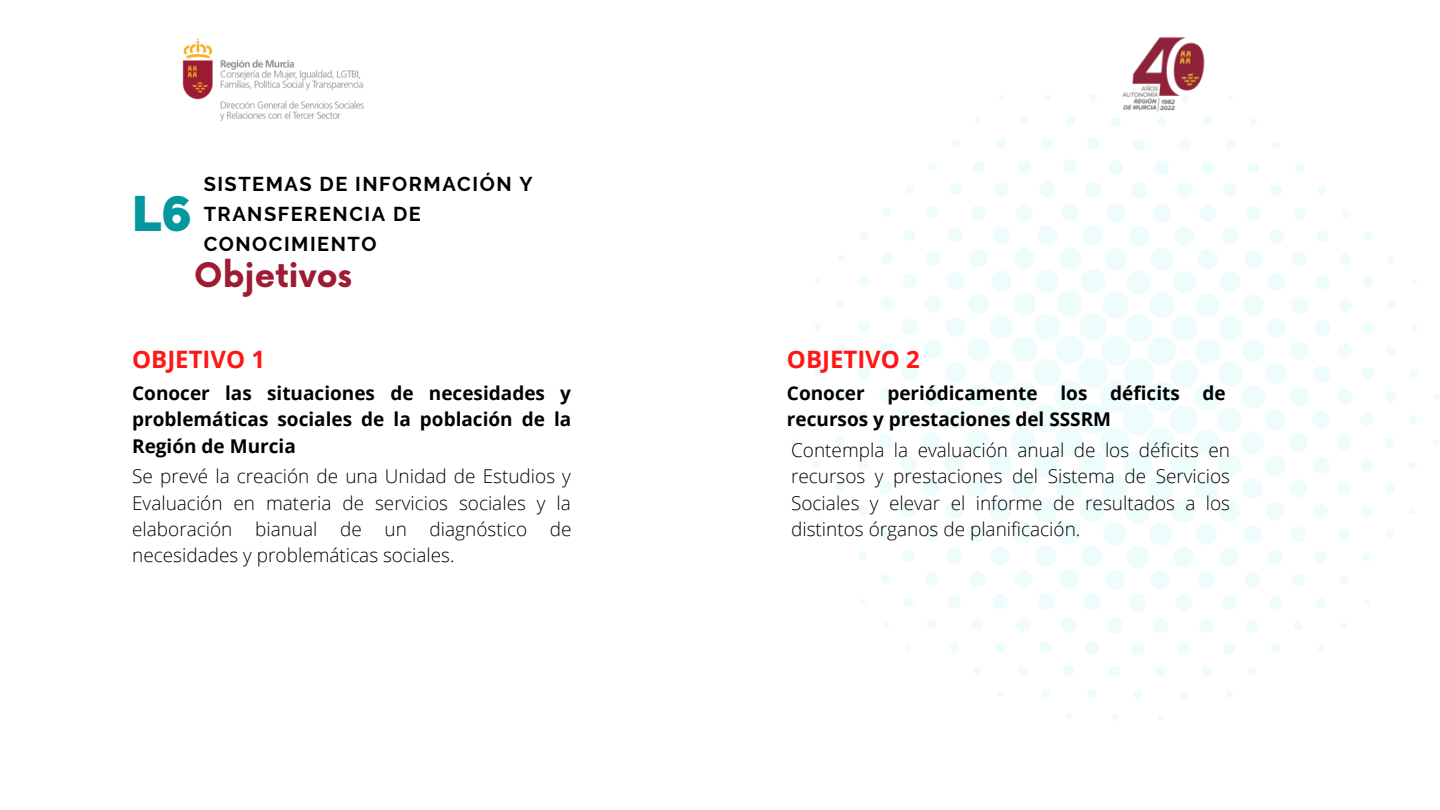
<style>
.page{position:relative;width:1440px;height:810px;background:#fff}
.page>*{position:absolute;margin:0;border:0;box-sizing:border-box;transform-origin:0 0}
.t1{font:800 50px "Raleway";color:#03989e}
.t2{font:700 33px "Now";color:#9d1c34}
.t3{font:700 24px "Open Sans";color:#ff1616}
.t4{font:700 20px/30px "Raleway";letter-spacing:.075em;color:#000}
.t5{font:300 19px/26.2px "Open Sans";color:#000;text-align:justify}
.t6{font:700 19px/26.2px "Open Sans";color:#000;text-align:justify}
</style>
<div class="page">
<img style="left:1123px;top:36px;width:82px;height:58px">
<img style="left:182px;top:38px;width:182px;height:83px">
<svg style="left:791px;top:94px;width:649px;height:627px"></svg>
<p class="t4" style="left:204px;top:169px;width:330px">SISTEMAS DE INFORMACIÓN Y<br>TRANSFERENCIA DE<br>CONOCIMIENTO</p>
<h2 class="t2" style="left:194px;top:258px;width:159px">Objetivos</h2>
<h1 class="t1" style="left:132px;top:184px;width:61px">L6</h1>
<p class="t3" style="left:132px;top:343px;width:135px">OBJETIVO 1</p>
<p class="t6" style="left:132px;top:380px;width:441px">Conocer las situaciones de necesidades y problemáticas sociales de la población de la Región de Murcia</p>
<p class="t5" style="left:132px;top:463px;width:441px">Se prevé la creación de una Unidad de Estudios y Evaluación en materia de servicios sociales y la elaboración bianual de un diagnóstico de necesidades y problemáticas sociales.</p>
<p class="t3" style="left:787px;top:343px;width:135px">OBJETIVO 2</p>
<p class="t6" style="left:787px;top:380px;width:440px">Conocer periódicamente los déficits de recursos y prestaciones del SSSRM</p>
<p class="t5" style="left:791px;top:437px;width:441px">Contempla la evaluación anual de los déficits en recursos y prestaciones del Sistema de Servicios Sociales y elevar el informe de resultados a los distintos órganos de planificación.</p>
</div>
